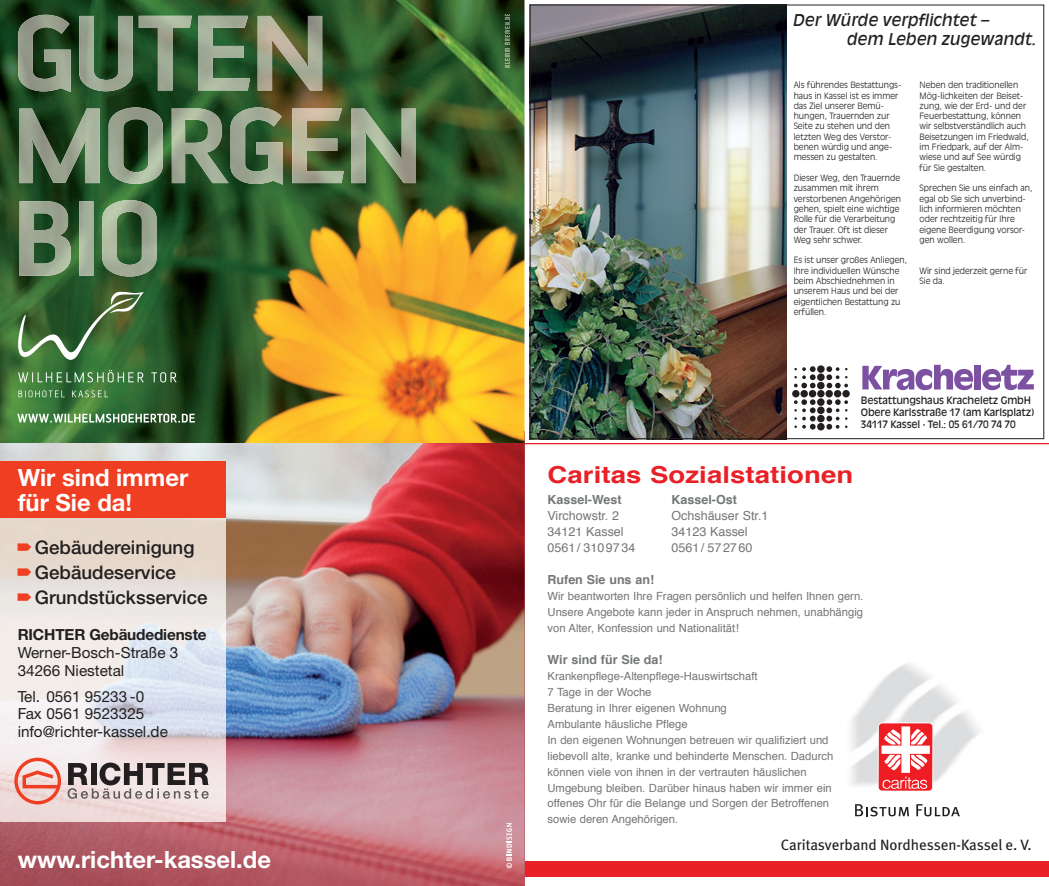
<style>
.page{position:relative;width:1049px;height:886px;background:#fff}
.page>*{position:absolute;margin:0;border:0;box-sizing:border-box;transform-origin:0 0}
.t1{font:700 23.75px/25px "Helvetica Neue";color:#fff}
.t2{font:700 23.38px "Helvetica";letter-spacing:.005em;color:#e92025;scale:1.18 1}
.t3{font:500 18.75px/25px "Helvetica Neue";color:#231f20}
.t4{font:italic 16.12px/19.4px "Antique Olive";color:#231f20}
.t5{font:15.25px/17.8px "Helvetica Neue CE";color:#231f20}
.t6{font:700 15.25px "Helvetica Neue";letter-spacing:-.01em;color:#231f20}
.t7{font:15px "Meta";color:#231f20}
.t8{font:12.5px "Helvetica";color:#737775}
.t9{font:700 12.5px "Helvetica";color:#737775}
.t10{font:11.25px/16px "Helvetica";color:#737775;text-align:justify}
.t11{font:10px/12.1px "Antique Olive";letter-spacing:-.02em;color:#231f20}
.t12{font:300 8.62px/10.2px "Antique Olive";color:#231f20}
.t13{font:700 7px "Frutiger";color:#fff}
</style>
<div class="page">
<img style="left:850px;top:685px;width:130px;height:101px">
<svg style="left:877px;top:663px;width:58px;height:128px"></svg>
<svg style="left:855px;top:804px;width:54px;height:12px"></svg>
<svg style="left:916px;top:804px;width:44px;height:12px"></svg>
<div style="left:524px;top:861px;width:525px;height:16px;background:#e92025"></div>
<img style="left:532px;top:7px;width:254px;height:430px">
<div style="left:817px;top:365px;width:8px;height:8px;background:#231f20;border-radius:50%"></div>
<div style="left:817px;top:373px;width:8px;height:8px;background:#231f20;border-radius:50%"></div>
<div style="left:817px;top:406px;width:8px;height:8px;background:#231f20;border-radius:50%"></div>
<div style="left:817px;top:415px;width:8px;height:7px;background:#231f20;border-radius:50%"></div>
<div style="left:817px;top:423px;width:8px;height:7px;background:#231f20;border-radius:50%"></div>
<div style="left:817px;top:382px;width:7px;height:7px;background:#231f20;border-radius:50%"></div>
<svg style="left:794px;top:366px;width:21px;height:22px"></svg>
<svg style="left:826px;top:366px;width:22px;height:22px"></svg>
<div style="left:817px;top:398px;width:7px;height:8px;background:#231f20;border-radius:50%"></div>
<svg style="left:794px;top:399px;width:21px;height:31px"></svg>
<svg style="left:826px;top:399px;width:22px;height:31px"></svg>
<div style="left:792px;top:390px;width:7px;height:7px;background:#231f20;border-radius:50%"></div>
<div style="left:800px;top:390px;width:8px;height:7px;background:#231f20;border-radius:50%"></div>
<div style="left:809px;top:390px;width:7px;height:7px;background:#231f20;border-radius:50%"></div>
<div style="left:817px;top:390px;width:7px;height:7px;background:#231f20;border-radius:50%"></div>
<div style="left:825px;top:390px;width:8px;height:7px;background:#231f20;border-radius:50%"></div>
<div style="left:834px;top:390px;width:7px;height:7px;background:#231f20;border-radius:50%"></div>
<div style="left:842px;top:390px;width:8px;height:7px;background:#231f20;border-radius:50%"></div>
<svg style="left:862px;top:365px;width:111px;height:25px"></svg>
<div style="left:974px;top:365px;width:7px;height:24px;background:#7c51a1"></div>
<svg style="left:982px;top:365px;width:52px;height:25px"></svg>
<hr style="left:524px;top:443px;width:525px;height:1px;background:#e92025">
<img style="left:0;top:0;width:524px;height:886px">
<img style="left:0;top:517px;width:225px;height:305px">
<div style="left:0;top:461px;width:225px;height:56px;background:#ef3e22"></div>
<svg style="left:68px;top:762px;width:141px;height:37px;background:#9f9596"></svg>
<svg style="left:14px;top:758px;width:47px;height:46px;background:#efaaa1"></svg>
<svg style="left:506px;top:823px;width:6px;height:45px"></svg>
<img style="left:19px;top:200px;width:138px;height:76px">
<img style="left:19px;top:107px;width:397px;height:78px">
<img style="left:18px;top:15px;width:304px;height:77px">
<svg style="left:18px;top:291px;width:127px;height:70px;background:#4a7344"></svg>
<svg style="left:18px;top:390px;width:90px;height:7px"></svg>
<svg style="left:18px;top:370px;width:159px;height:12px;background:#5a8a5a"></svg>
<svg style="left:505px;top:14px;width:5px;height:53px"></svg>
<svg style="left:17px;top:414px;width:178px;height:9px"></svg>
<svg style="left:0;top:447px;width:2px;height:8px"></svg>
<svg style="left:529px;top:4px;width:6px;height:2px"></svg>
<svg style="left:528px;top:438px;width:7px;height:7px"></svg>
<svg style="left:18px;top:544px;width:13px;height:7px"></svg>
<svg style="left:18px;top:569px;width:13px;height:7px"></svg>
<svg style="left:18px;top:594px;width:13px;height:7px"></svg>
<h1 class="t1" style="left:18px;top:464px;width:172px">Wir sind immer für Sie da!</h1>
<h3 class="t3" style="left:35px;top:535px;width:174px">Gebäudereinigung<br>Gebäudeservice<br>Grundstücksservice</h3>
<h3 class="t6" style="left:18px;top:625px;width:191px">RICHTER Gebäudedienste</h3>
<h3 class="t5" style="left:18px;top:644px;width:162px">Werner-Bosch-Straße 3<br>34266 Niestetal</h3>
<h3 class="t5" style="left:18px;top:687px;width:152px">Tel. 0561 95233 -0<br>Fax 0561 9523325 info@richter-kassel.de</h3>
<h1 class="t1" style="left:18px;top:846px;width:255px">www.richter-kassel.de</h1>
<p class="t13" style="left:533px;top:232px;width:66px;rotate:-90deg">www.kracheletz.de</p>
<h3 class="t4" style="left:846px;top:10px;width:191px;text-indent:-54px">Der Würde verpflichtet –<br>dem Leben zugewandt.</h3>
<p class="t12" style="left:794px;top:80px;width:109px">Als führendes Bestattungs&shy;haus in Kassel ist es immer das Ziel unserer Bemü&shy;hungen, Trauernden zur<br>Seite zu stehen und den letzten Weg des Verstor&shy;benen würdig und ange&shy;messen zu gestalten.</p>
<p class="t12" style="left:794px;top:172px;width:109px">Dieser Weg, den Trauernde zusammen mit ihrem verstorbenen Angehörigen gehen, spielt eine wichtige<br>Rolle für die Verarbeitung der Trauer. Oft ist dieser<br>Weg sehr schwer.</p>
<p class="t12" style="left:794px;top:255px;width:115px">Es ist unser großes Anliegen,<br>Ihre individuellen Wünsche beim Abschiednehmen in unserem Haus und bei der eigentlichen Bestattung zu erfüllen.</p>
<p class="t12" style="left:919px;top:80px;width:111px">Neben den traditionellen<br>Mög-lichkeiten der Beiset&shy;zung, wie der Erd- und der<br>Feuerbestattung, können wir selbstverständlich auch<br>Beisetzungen im Friedwald, im Friedpark, auf der Alm&shy;wiese und auf See würdig für Sie gestalten.</p>
<p class="t12" style="left:919px;top:183px;width:114px">Sprechen Sie uns einfach an, egal ob Sie sich unverbind&shy;lich informieren möchten oder rechtzeitig für Ihre eigene Beerdigung vorsor&shy;gen wollen.</p>
<p class="t12" style="left:919px;top:265px;width:109px">Wir sind jederzeit gerne für<br>Sie da.</p>
<p class="t11" style="left:861px;top:393px;width:175px">Bestattungshaus Kracheletz GmbH<br>Obere Karlsstraße 17 (am Karlsplatz)<br>34117 Kassel · Tel.: 05 61/70 74 70</p>
<h2 class="t2" style="left:547px;top:456px;width:261px">Caritas Sozialstationen</h2>
<h3 class="t9" style="left:547px;top:490px;width:76px">Kassel-West</h3>
<h3 class="t9" style="left:671px;top:490px;width:67px">Kassel-Ost</h3>
<h3 class="t8" style="left:547px;top:506px;width:73px">Virchowstr. 2</h3>
<h3 class="t8" style="left:671px;top:506px;width:98px">Ochshäuser Str.1</h3>
<h3 class="t8" style="left:547px;top:522px;width:78px">34121 Kassel</h3>
<h3 class="t8" style="left:671px;top:522px;width:78px">34123 Kassel</h3>
<h3 class="t8" style="left:547px;top:538px;width:89px">0561 / 310 97 34</h3>
<h3 class="t8" style="left:671px;top:538px;width:82px">0561 / 57 27 60</h3>
<h3 class="t9" style="left:547px;top:570px;width:108px">Rufen Sie uns an!</h3>
<h3 class="t10" style="left:547px;top:588px;width:317px">Wir beantworten Ihre Fragen persönlich und helfen Ihnen gern.<br>Unsere Angebote kann jeder in Anspruch nehmen, unabhängig von Alter, Konfession und Nationalität !</h3>
<h3 class="t9" style="left:547px;top:649px;width:117px">Wir sind für Sie da!</h3>
<p class="t10" style="left:547px;top:668px;width:287px;text-align:left">Krankenpflege-Altenpflege-Hauswirtschaft<br>7 Tage in der Woche<br>Beratung in Ihrer eigenen Wohnung<br>Ambulante häusliche Pflege<br>In den eigenen Wohnungen betreuen wir qualifiziert und liebevoll alte, kranke und behinderte Menschen. Dadurch können viele von ihnen in der vertrauten häuslichen Umgebung bleiben. Darüber hinaus haben wir immer ein offenes Ohr für die Belange und Sorgen der Betroffenen sowie deren Angehörigen.</p>
<h3 class="t7" style="left:781px;top:836px;width:252px">Caritasverband Nordhessen-Kassel e. V.</h3>
</div>
